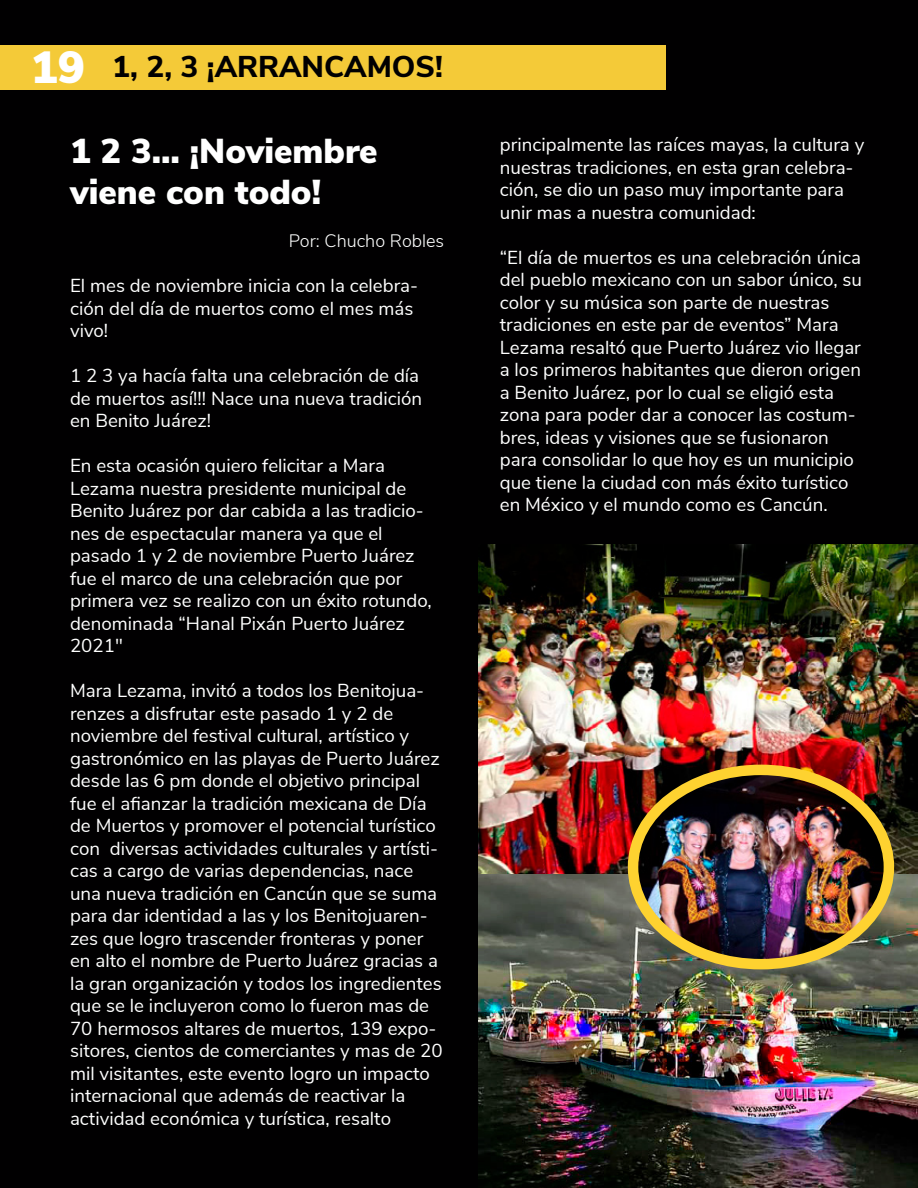
<style>
.page{position:relative;width:918px;height:1188px;background:#010001}
.page>*{position:absolute;margin:0;border:0;box-sizing:border-box;transform-origin:0 0}
.t1{font:900 34.5px/41.4px "Nunito Sans";color:#fff}
.t2{font:800 30px "Nunito Sans";color:#010001}
.t3{font:18.75px/22.5px "Nunito Sans";color:#fff}
.t4{font:300 18px "Nunito Sans";color:#fff}
.s1{font-weight:900;font-size:45px;color:#fff}
</style>
<div class="page">
<img style="left:479px;top:544px;width:439px;height:644px">
<img style="left:633px;top:770px;width:256px;height:192px">
<div style="left:628px;top:765px;width:266px;height:204px;border:10px solid #fed230;border-radius:50%"></div>
<div style="left:0;top:45px;width:666px;height:44px;background:#f4ca38"></div>
<h2 class="t2" style="left:31px;top:44px;width:414px"><span class="s1">19</span> 1, 2, 3 ¡ARRANCAMOS!</h2>
<h1 class="t1" style="left:70px;top:129px;width:309px">1 2 3… ¡Noviembre viene con todo!</h1>
<p class="t4" style="left:289px;top:228px;width:157px">Por: Chucho Robles</p>
<p class="t3" style="left:70px;top:273px;width:350px">El mes de noviembre inicia con la celebra&shy;ción del día de muertos como el mes más vivo!</p>
<p class="t3" style="left:70px;top:363px;width:354px">1 2 3 ya hacía falta una celebración de día de muertos así!!! Nace una nueva tradición en Benito Juárez!</p>
<p class="t3" style="left:70px;top:453px;width:363px">En esta ocasión quiero felicitar a Mara Lezama nuestra presidente municipal de Benito Juárez por dar cabida a las tradicio&shy;nes de espectacular manera ya que el pasado 1 y 2 de noviembre Puerto Juárez fue el marco de una celebración que por primera vez se realizo con un éxito rotundo, denominada “Hanal Pixán Puerto Juárez 2021"</p>
<p class="t3" style="left:70px;top:678px;width:374px">Mara Lezama, invitó a todos los Benitojua&shy;renzes a disfrutar este pasado 1 y 2 de noviembre del festival cultural, artístico y gastronómico en las playas de Puerto Juárez desde las 6 pm donde el objetivo principal fue el afianzar la tradición mexicana de Día de Muertos y promover el potencial turístico con diversas actividades culturales y artísti&shy;cas a cargo de varias dependencias, nace una nueva tradición en Cancún que se suma para dar identidad a las y los Benitojuaren&shy;zes que logro trascender fronteras y poner en alto el nombre de Puerto Juárez gracias a la gran organización y todos los ingredientes que se le incluyeron como lo fueron mas de 70 hermosos altares de muertos, 139 expo&shy;sitores, cientos de comerciantes y mas de 20 mil visitantes, este evento logro un impacto internacional que además de reactivar la actividad económica y turística, resalto</p>
<p class="t3" style="left:500px;top:132px;width:366px">principalmente las raíces mayas, la cultura y nuestras tradiciones, en esta gran celebra&shy;ción, se dio un paso muy importante para unir mas a nuestra comunidad:</p>
<p class="t3" style="left:500px;top:245px;width:364px">“El día de muertos es una celebración única del pueblo mexicano con un sabor único, su color y su música son parte de nuestras tradiciones en este par de eventos” Mara Lezama resaltó que Puerto Juárez vio llegar a los primeros habitantes que dieron origen a Benito Juárez, por lo cual se eligió esta zona para poder dar a conocer las costum&shy;bres, ideas y visiones que se fusionaron para consolidar lo que hoy es un municipio que tiene la ciudad con más éxito turístico en México y el mundo como es Cancún.</p>
</div>
